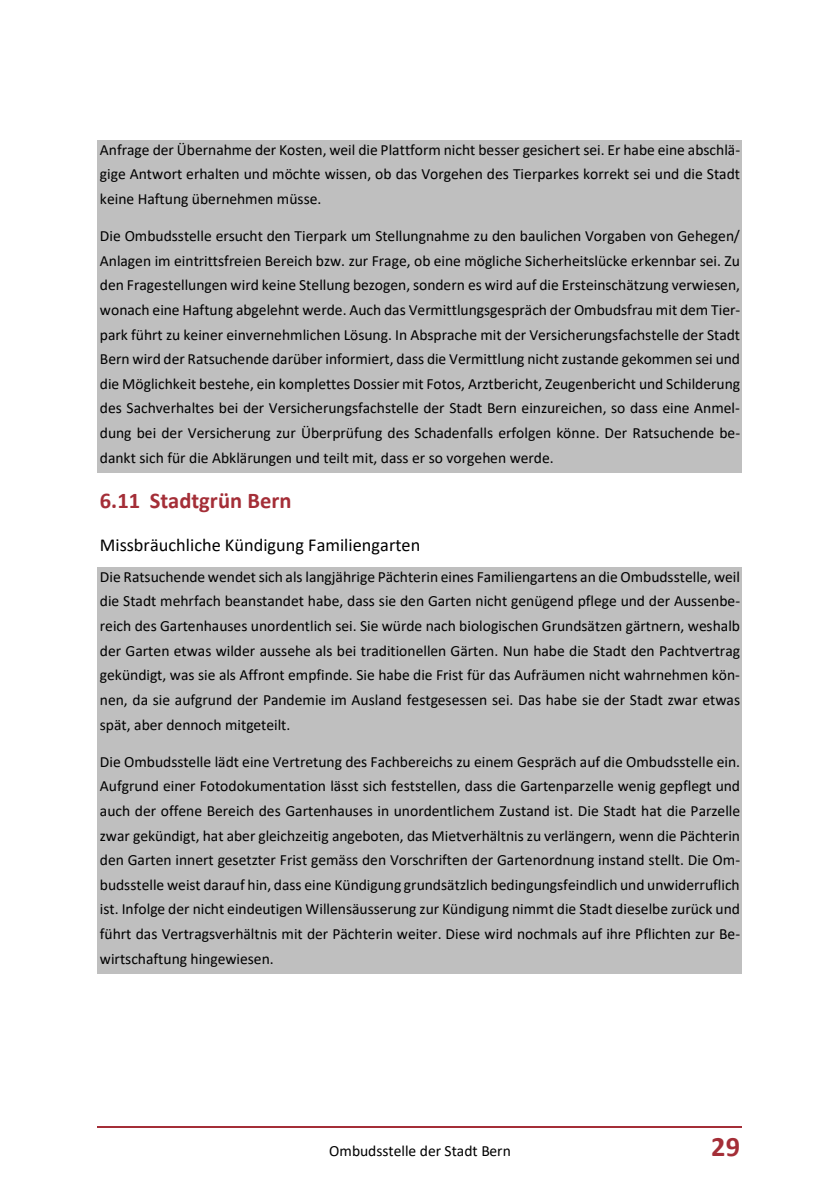
<style>
.page{position:relative;width:840px;height:1191px;background:#fff}
.page>*{position:absolute;margin:0;border:0;box-sizing:border-box;transform-origin:0 0}
.t1{font:700 28.2px "Calibri";color:#a42e37}
.t2{font:700 22.4px "Calibri";color:#a42e37}
.t3{font:18.2px "Calibri";color:#000}
.t4{font:15.6px/24.6px "Calibri";color:#000;text-align:justify}
</style>
<div class="page">
<hr style="left:98px;top:1126px;width:643px;height:1px;background:#a42e37">
<div style="left:98px;top:140px;width:643px;height:25px;background:#bfbfbf"></div>
<div style="left:98px;top:165px;width:643px;height:24px;background:#bfbfbf"></div>
<div style="left:98px;top:189px;width:643px;height:37px;background:#bfbfbf"></div>
<div style="left:98px;top:226px;width:643px;height:25px;background:#bfbfbf"></div>
<div style="left:98px;top:251px;width:643px;height:25px;background:#bfbfbf"></div>
<div style="left:98px;top:276px;width:643px;height:24px;background:#bfbfbf"></div>
<div style="left:98px;top:300px;width:643px;height:25px;background:#bfbfbf"></div>
<div style="left:98px;top:325px;width:643px;height:24px;background:#bfbfbf"></div>
<div style="left:98px;top:349px;width:643px;height:25px;background:#bfbfbf"></div>
<div style="left:98px;top:374px;width:643px;height:25px;background:#bfbfbf"></div>
<div style="left:98px;top:399px;width:643px;height:24px;background:#bfbfbf"></div>
<div style="left:98px;top:423px;width:643px;height:25px;background:#bfbfbf"></div>
<div style="left:98px;top:448px;width:643px;height:24px;background:#bfbfbf"></div>
<div style="left:98px;top:567px;width:643px;height:24px;background:#bfbfbf"></div>
<div style="left:98px;top:591px;width:643px;height:25px;background:#bfbfbf"></div>
<div style="left:98px;top:616px;width:643px;height:25px;background:#bfbfbf"></div>
<div style="left:98px;top:641px;width:643px;height:24px;background:#bfbfbf"></div>
<div style="left:98px;top:665px;width:643px;height:25px;background:#bfbfbf"></div>
<div style="left:98px;top:690px;width:643px;height:25px;background:#bfbfbf"></div>
<div style="left:98px;top:715px;width:643px;height:37px;background:#bfbfbf"></div>
<div style="left:98px;top:752px;width:643px;height:24px;background:#bfbfbf"></div>
<div style="left:98px;top:776px;width:643px;height:25px;background:#bfbfbf"></div>
<div style="left:98px;top:801px;width:643px;height:25px;background:#bfbfbf"></div>
<div style="left:98px;top:826px;width:643px;height:24px;background:#bfbfbf"></div>
<div style="left:98px;top:850px;width:643px;height:25px;background:#bfbfbf"></div>
<div style="left:98px;top:875px;width:643px;height:24px;background:#bfbfbf"></div>
<div style="left:98px;top:899px;width:643px;height:25px;background:#bfbfbf"></div>
<div style="left:98px;top:924px;width:643px;height:25px;background:#bfbfbf"></div>
<div style="left:98px;top:949px;width:643px;height:24px;background:#bfbfbf"></div>
<p class="t4" style="left:100px;top:137px;width:641px">Anfrage der Übernahme der Kosten, weil die Plattform nicht besser gesichert sei. Er habe eine abschlä&shy;gige Antwort erhalten und möchte wissen, ob das Vorgehen des Tierparkes korrekt sei und die Stadt keine Haftung übernehmen müsse.</p>
<p class="t4" style="left:100px;top:223px;width:641px">Die Ombudsstelle ersucht den Tierpark um Stellungnahme zu den baulichen Vorgaben von Gehegen/ Anlagen im eintrittsfreien Bereich bzw. zur Frage, ob eine mögliche Sicherheitslücke erkennbar sei. Zu den Fragestellungen wird keine Stellung bezogen, sondern es wird auf die Ersteinschätzung verwiesen, wonach eine Haftung abgelehnt werde. Auch das Vermittlungsgespräch der Ombudsfrau mit dem Tier&shy;park führt zu keiner einvernehmlichen Lösung. In Absprache mit der Versicherungsfachstelle der Stadt Bern wird der Ratsuchende darüber informiert, dass die Vermittlung nicht zustande gekommen sei und die Möglichkeit bestehe, ein komplettes Dossier mit Fotos, Arztbericht, Zeugenbericht und Schilderung des Sachverhaltes bei der Versicherungsfachstelle der Stadt Bern einzureichen, so dass eine Anmel&shy;dung bei der Versicherung zur Überprüfung des Schadenfalls erfolgen könne. Der Ratsuchende be&shy;dankt sich für die Abklärungen und teilt mit, dass er so vorgehen werde.</p>
<h2 class="t2" style="left:100px;top:485px;width:193px">6.11 Stadtgrün Bern</h2>
<p class="t3" style="left:100px;top:532px;width:322px">Missbräuchliche Kündigung Familiengarten</p>
<p class="t4" style="left:100px;top:564px;width:641px">Die Ratsuchende wendet sich als langjährige Pächterin eines Familiengartens an die Ombudsstelle, weil die Stadt mehrfach beanstandet habe, dass sie den Garten nicht genügend pflege und der Aussenbe&shy;reich des Gartenhauses unordentlich sei. Sie würde nach biologischen Grundsätzen gärtnern, weshalb der Garten etwas wilder aussehe als bei traditionellen Gärten. Nun habe die Stadt den Pachtvertrag gekündigt, was sie als Affront empfinde. Sie habe die Frist für das Aufräumen nicht wahrnehmen kön&shy;nen, da sie aufgrund der Pandemie im Ausland festgesessen sei. Das habe sie der Stadt zwar etwas spät, aber dennoch mitgeteilt.</p>
<p class="t4" style="left:100px;top:749px;width:641px">Die Ombudsstelle lädt eine Vertretung des Fachbereichs zu einem Gespräch auf die Ombudsstelle ein.<br>Aufgrund einer Fotodokumentation lässt sich feststellen, dass die Gartenparzelle wenig gepflegt und auch der offene Bereich des Gartenhauses in unordentlichem Zustand ist. Die Stadt hat die Parzelle zwar gekündigt, hat aber gleichzeitig angeboten, das Mietverhältnis zu verlängern, wenn die Pächterin den Garten innert gesetzter Frist gemäss den Vorschriften der Gartenordnung instand stellt. Die Om&shy;budsstelle weist darauf hin, dass eine Kündigung grundsätzlich bedingungsfeindlich und unwiderruflich ist. Infolge der nicht eindeutigen Willensäusserung zur Kündigung nimmt die Stadt dieselbe zurück und führt das Vertragsverhältnis mit der Pächterin weiter. Diese wird nochmals auf ihre Pflichten zur Be&shy;wirtschaftung hingewiesen.</p>
<p class="t4" style="left:329px;top:1138px;width:183px">Ombudsstelle der Stadt Bern</p>
<h1 class="t1" style="left:711px;top:1126px;width:30px">29</h1>
</div>
